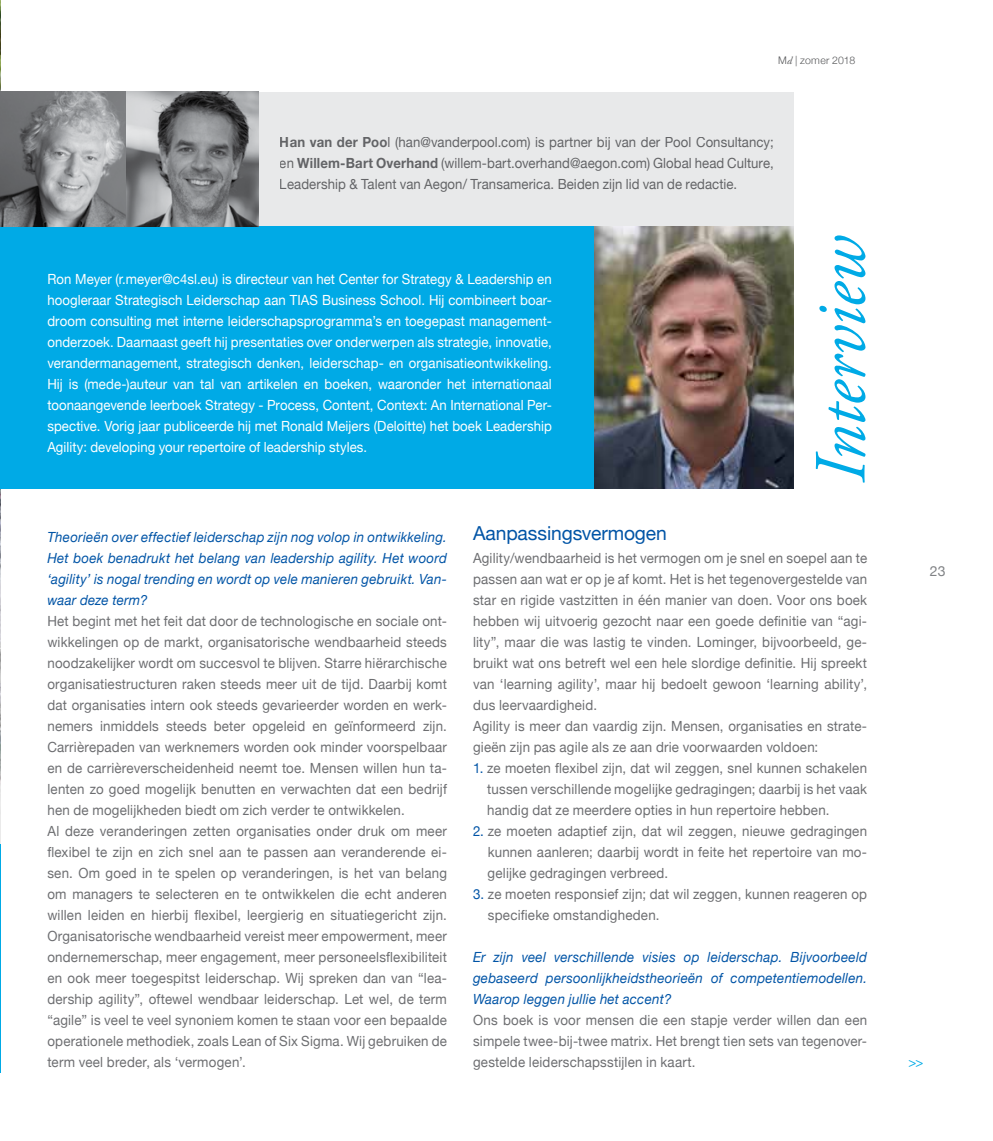
<style>
.page{position:relative;width:993px;height:1141px;background:#fff}
.page>*{position:absolute;margin:0;border:0;box-sizing:border-box;transform-origin:0 0}
.t1{font:italic 73.33px "Adobe Garamond Pro";color:#00aae6;scale:.96 1}
.t2{font:19.25px "Helvetica Neue";letter-spacing:-.005em;color:#0054a6}
.t3{font:14px/21px "Helvetica Neue";letter-spacing:.015em;color:#6d6e71;scale:.95 1}
.t4{font:14px/21px "Helvetica Neue";letter-spacing:.005em;color:#fff;text-align:justify;scale:.94 1}
.t5{font:italic 14px/21px "Helvetica Neue";letter-spacing:.02em;color:#0054a6;text-align:justify;scale:.95 1}
.t6{font:14px/21px "Helvetica Neue";letter-spacing:.015em;color:#6d6e71;text-align:justify;scale:.94 1}
.t7{font:14px "Helvetica Neue";color:#808285}
.t8{font:13.65px "Helvetica Neue";color:#00aae6;scale:.96 1}
.t9{font:300 10.5px "Helvetica Neue";letter-spacing:.01em;color:#58595b}
.s1{font-family:"Adobe Garamond Pro";font-weight:400;font-style:italic}
.s2{font-weight:700}
.s3{color:#0054a6}
</style>
<div class="page">
<div style="left:0;top:92px;width:793px;height:144px;background:#e8e9ea"></div>
<hr style="left:0;top:839px;width:1px;height:302px;background:#d1e8f8">
<img style="left:0;top:0;width:1px;height:845px">
<hr style="left:0;top:488px;width:1px;height:356px;background:#000">
<div style="left:0;top:226px;width:672px;height:262px;background:#00aae6"></div>
<hr style="left:0;top:845px;width:1px;height:228px;background:#00aae6">
<img style="left:594px;top:226px;width:199px;height:262px">
<img style="left:0;top:92px;width:126px;height:135px">
<img style="left:126px;top:92px;width:132px;height:135px">
<p class="t9" style="left:778px;top:54px;width:78px">M<span class="s1">d</span> | zomer 2018</p>
<p class="t6" style="left:280px;top:132px;width:527px"><span class="s2">Han van der Poo</span>l (han@vanderpool.com) is partner bij van der Pool Consultancy; en <span class="s2">Willem-Bart Overhand</span> (willem-bart.overhand@aegon.com) Global head Culture, Leadership &amp; Talent van Aegon/ Transamerica. Beiden zijn lid van de redactie.</p>
<p class="t4" style="left:47px;top:268px;width:538px">Ron Meyer (r.meyer@c4sl.eu) is directeur van het Center for Strategy &amp; Leadership en hoogleraar Strategisch Leiderschap aan TIAS Business School. Hij combineert boar&shy;droom consulting met interne leiderschapsprogramma’s en toegepast management&shy;onderzoek. Daarnaast geeft hij presentaties over onderwerpen als strategie, innovatie, verandermanagement, strategisch denken, leiderschap- en organisatieontwikkeling.<br>Hij is (mede-)auteur van tal van artikelen en boeken, waaronder het internationaal toonaangevende leerboek Strategy - Process, Content, Context: An International Per&shy;spective. Vorig jaar publiceerde hij met Ronald Meijers (Deloitte) het boek Leadership Agility: developing your repertoire of leadership styles.</p>
<h1 class="t1" style="left:796px;top:483px;width:260px;rotate:-90deg">Interview</h1>
<p class="t5" style="left:47px;top:526px;width:422px">Theorieën over effectief leiderschap zijn nog volop in ontwikkeling.<br>Het boek benadrukt het belang van leadership agility. Het woord ‘agility’ is nogal trending en wordt op vele manieren gebruikt. Van&shy;waar deze term?</p>
<p class="t3" style="left:47px;top:610px;width:422px">Het begint met het feit dat door de technologische en sociale ont&shy;wikkelingen op de markt, organisatorische wendbaarheid steeds noodzakelijker wordt om succesvol te blijven. Starre hiërarchische organisatiestructuren raken steeds meer uit de tijd. Daarbij komt dat organisaties intern ook steeds gevarieerder worden en werk&shy;nemers inmiddels steeds beter opgeleid en geïnformeerd zijn.<br>Carrièrepaden van werknemers worden ook minder voorspelbaar en de carrièreverscheidenheid neemt toe. Mensen willen hun ta&shy;lenten zo goed mogelijk benutten en verwachten dat een bedrijf hen de mogelijkheden biedt om zich verder te ontwikkelen.<br>Al deze veranderingen zetten organisaties onder druk om meer flexibel te zijn en zich snel aan te passen aan veranderende ei&shy;sen. Om goed in te spelen op veranderingen, is het van belang om managers te selecteren en te ontwikkelen die echt anderen willen leiden en hierbij flexibel, leergierig en situatiegericht zijn.<br>Organisatorische wendbaarheid vereist meer empowerment, meer ondernemerschap, meer engagement, meer personeelsflexibiliteit en ook meer toegespitst leiderschap. Wij spreken dan van “lea&shy;dership agility”, oftewel wendbaar leiderschap. Let wel, de term “agile” is veel te veel synoniem komen te staan voor een bepaalde operationele methodiek, zoals Lean of Six Sigma. Wij gebruiken de term veel breder, als ‘vermogen’.</p>
<h2 class="t2" style="left:473px;top:522px;width:195px">Aanpassingsvermogen</h2>
<p class="t3" style="left:473px;top:547px;width:416px">Agility/wendbaarheid is het vermogen om je snel en soepel aan te passen aan wat er op je af komt. Het is het tegenovergestelde van star en rigide vastzitten in één manier van doen. Voor ons boek hebben wij uitvoerig gezocht naar een goede definitie van “agi&shy;lity”, maar die was lastig te vinden. Lominger, bijvoorbeeld, ge&shy;bruikt wat ons betreft wel een hele slordige definitie. Hij spreekt van ‘learning agility’, maar hij bedoelt gewoon ‘learning ability’, dus leervaardigheid.<br>Agility is meer dan vaardig zijn. Mensen, organisaties en strate&shy;gieën zijn pas agile als ze aan drie voorwaarden voldoen:</p>
<p class="t3" style="left:487px;top:757px;width:401px;text-align:justify;text-indent:-14px"><span class="s3">1.</span> ze moeten flexibel zijn, dat wil zeggen, snel kunnen schakelen tussen verschillende mogelijke gedragingen; daarbij is het vaak handig dat ze meerdere opties in hun repertoire hebben.</p>
<p class="t3" style="left:487px;top:820px;width:401px;text-align:justify;text-indent:-15px"><span class="s3">2.</span> ze moeten adaptief zijn, dat wil zeggen, nieuwe gedragingen kunnen aanleren; daarbij wordt in feite het repertoire van mo&shy;gelijke gedragingen verbreed.</p>
<p class="t3" style="left:488px;top:883px;width:400px;text-indent:-15px"><span class="s3">3.</span> ze moeten responsief zijn; dat wil zeggen, kunnen reageren op specifieke omstandigheden.</p>
<p class="t5" style="left:473px;top:946px;width:416px">Er zijn veel verschillende visies op leiderschap. Bijvoorbeeld gebaseerd persoonlijkheidstheorieën of competentiemodellen.<br>Waarop leggen jullie het accent?</p>
<p class="t3" style="left:473px;top:1009px;width:416px;text-align:justify">Ons boek is voor mensen die een stapje verder willen dan een simpele twee-bij-twee matrix. Het brengt tien sets van tegenover&shy;gestelde leiderschapsstijlen in kaart.</p>
<p class="t7" style="left:929px;top:563px;width:17px">23</p>
<p class="t8" style="left:908px;top:1054px;width:17px">&gt;&gt;</p>
</div>
